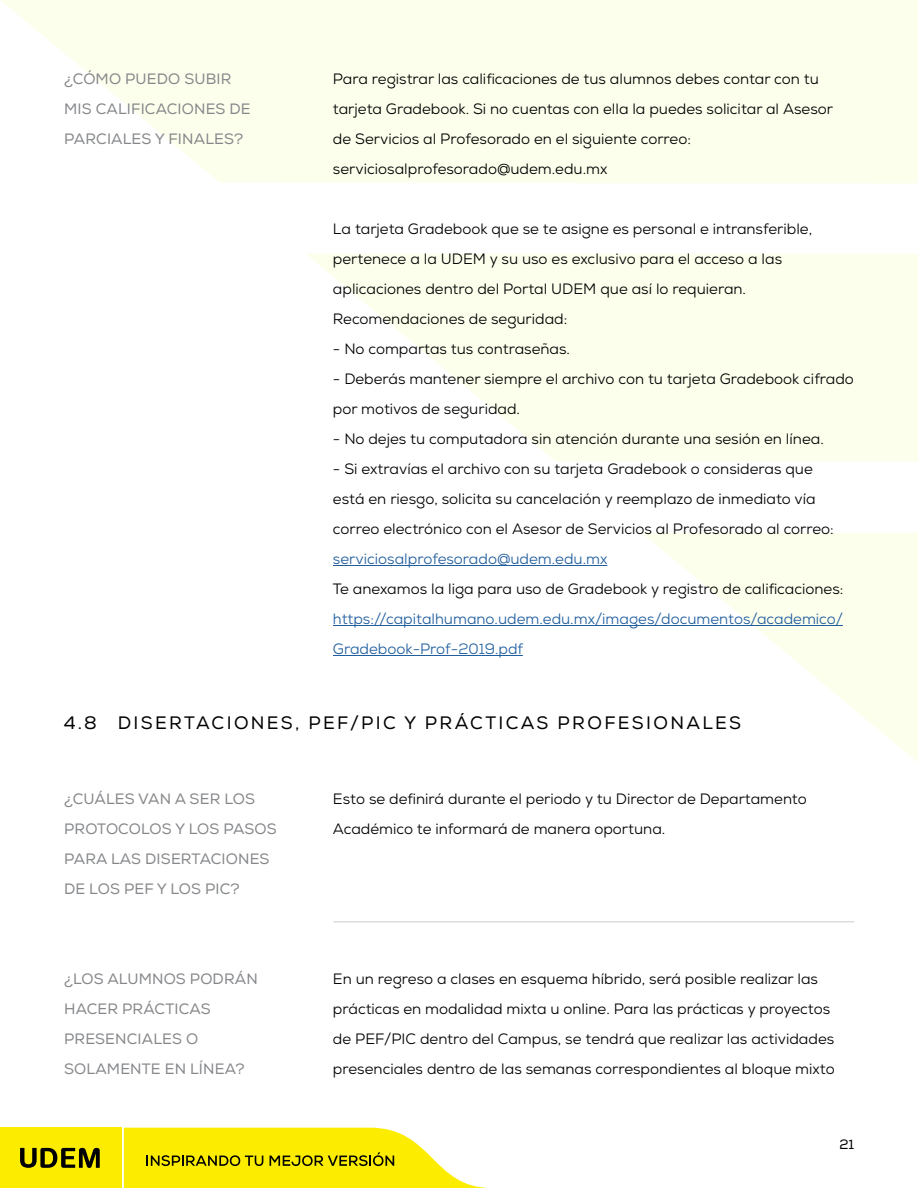
<style>
.page{position:relative;width:918px;height:1188px;background:#fff}
.page>*{position:absolute;margin:0;border:0;box-sizing:border-box;transform-origin:0 0}
.t1{font:18px "Nexa";letter-spacing:.13em;color:#000}
.t2{font:15px/30px "Nexa";color:#000}
.t3{font:15px/30px "Nexa";letter-spacing:.01em;color:#85878a}
.t4{font:15px/30px "Nexa";color:#215e9e}
.t5{font:13.5px "Nexa";color:#000}
</style>
<div class="page">
<svg style="left:642px;top:533px;width:276px;height:229px"></svg>
<svg style="left:306px;top:254px;width:612px;height:207px;fill:#fdffed"></svg>
<svg style="left:1px;top:0;width:917px;height:184px;background:#fdffef"></svg>
<svg style="left:124px;top:1128px;width:366px;height:60px"></svg>
<div style="left:0;top:1127px;width:121px;height:61px;background:#fced00"></div>
<svg style="left:20px;top:1148px;width:80px;height:20px"></svg>
<hr style="left:333px;top:565px;width:274px;height:1px;background:#215e9e">
<hr style="left:333px;top:625px;width:510px;height:1px;background:#215e9e">
<hr style="left:333px;top:655px;width:190px;height:1px;background:#215e9e">
<hr style="left:333px;top:921px;width:521px;height:1px;background:#dcddde">
<p class="t3" style="left:64px;top:64px;width:188px">¿CÓMO PUEDO SUBIR<br>MIS CALIFICACIONES DE<br>PARCIALES Y FINALES?</p>
<p class="t2" style="left:333px;top:64px;width:502px">Para registrar las calificaciones de tus alumnos debes contar con tu tarjeta Gradebook. Si no cuentas con ella la puedes solicitar al Asesor de Servicios al Profesorado en el siguiente correo: serviciosalprofesorado@udem.edu.mx</p>
<p class="t2" style="left:333px;top:214px;width:481px">La tarjeta Gradebook que se te asigne es personal e intransferible, pertenece a la UDEM y su uso es exclusivo para el acceso a las aplicaciones dentro del Portal UDEM que así lo requieran.<br>Recomendaciones de seguridad:</p>
<p class="t2" style="left:333px;top:334px;width:239px">- No compartas tus contraseñas.</p>
<p class="t2" style="left:333px;top:364px;width:522px">- Deberás mantener siempre el archivo con tu tarjeta Gradebook cifrado por motivos de seguridad.</p>
<p class="t2" style="left:333px;top:424px;width:492px">- No dejes tu computadora sin atención durante una sesión en línea.</p>
<p class="t2" style="left:333px;top:454px;width:502px">- Si extravías el archivo con su tarjeta Gradebook o consideras que está en riesgo, solicita su cancelación y reemplazo de inmediato vía correo electrónico con el Asesor de Servicios al Profesorado al correo:</p>
<p class="t4" style="left:333px;top:544px;width:276px">serviciosalprofesorado@udem.edu.mx</p>
<p class="t2" style="left:333px;top:574px;width:512px">Te anexamos la liga para uso de Gradebook y registro de calificaciones:</p>
<p class="t4" style="left:333px;top:604px;width:511px">https://capitalhumano.udem.edu.mx/images/documentos/academico/<br>Gradebook-Prof-2019.pdf</p>
<p class="t1" style="left:64px;top:712px;width:679px">4.8 DISERTACIONES, PEF/PIC Y PRÁCTICAS PROFESIONALES</p>
<p class="t3" style="left:64px;top:784px;width:214px">¿CUÁLES VAN A SER LOS<br>PROTOCOLOS Y LOS PASOS<br>PARA LAS DISERTACIONES<br>DE LOS PEF Y LOS PIC?</p>
<p class="t2" style="left:333px;top:784px;width:475px">Esto se definirá durante el periodo y tu Director de Departamento<br>Académico te informará de manera oportuna.</p>
<p class="t3" style="left:64px;top:964px;width:195px">¿LOS ALUMNOS PODRÁN<br>HACER PRÁCTICAS<br>PRESENCIALES O<br>SOLAMENTE EN LÍNEA?</p>
<p class="t2" style="left:333px;top:964px;width:503px">En un regreso a clases en esquema híbrido, será posible realizar las prácticas en modalidad mixta u online. Para las prácticas y proyectos de PEF/PIC dentro del Campus, se tendrá que realizar las actividades presenciales dentro de las semanas correspondientes al bloque mixto</p>
<p class="t5" style="left:839px;top:1136px;width:16px">21</p>
</div>
